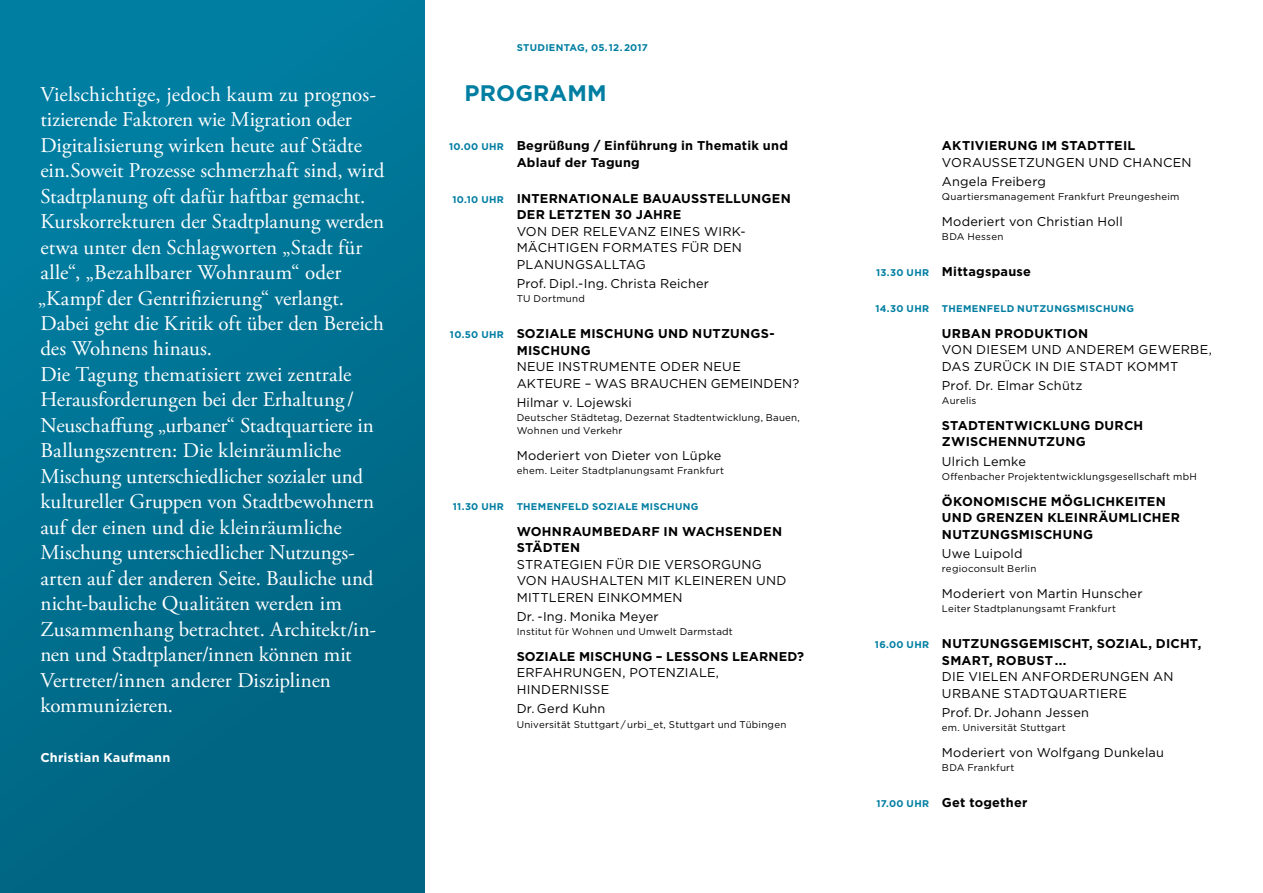
<style>
.page{position:relative;width:1263px;height:893px;background:#fff}
.page>*{position:absolute;margin:0;border:0;box-sizing:border-box;transform-origin:0 0}
.t1{font:700 22.5px "Gotham";letter-spacing:.005em;color:#007ea2}
.t2{font:21px/25.5px "Adobe Garamond Pro";color:#fff}
.t3{font:12.75px/16.5px "Gotham";letter-spacing:.015em;color:#000}
.t4{font:700 12.75px/16.5px "Gotham";letter-spacing:.02em;color:#000}
.t5{font:700 12.75px "Gotham";letter-spacing:.02em;color:#fff}
.t6{font:9.75px/13.5px "Gotham";letter-spacing:.025em;color:#000}
.t7{font:700 9.75px "Gotham";letter-spacing:.03em;color:#007ea2}
.s1{font-size:9.75px;color:#007ea2}
</style>
<div class="page">
<div style="left:0;top:0;width:425px;height:893px;background:linear-gradient(to bottom,#007fa4,#00627f)"></div>
<p class="t2" style="left:38px;top:82px;width:348px">Vielschichtige, jedoch kaum zu prognos&shy;tizierende Faktoren wie Migration oder Digitalisierung wirken heute auf Städte ein.Soweit Prozesse schmerzhaft sind, wird Stadtplanung oft dafür haftbar gemacht.<br>Kurskorrekturen der Stadtplanung werden etwa unter den Schlagworten „Stadt für alle“, „Bezahlbarer Wohnraum“ oder „Kampf der Gentrifizierung“ verlangt.<br>Dabei geht die Kritik oft über den Bereich des Wohnens hinaus.<br>Die Tagung thematisiert zwei zentrale Herausforderungen bei der Erhaltung / Neuschaffung „urbaner“ Stadtquartiere in Ballungszentren: Die kleinräumliche Mischung unterschiedlicher sozialer und kultureller Gruppen von Stadtbewohnern auf der einen und die kleinräumliche Mischung unterschiedlicher Nutzungs&shy;arten auf der anderen Seite. Bauliche und nicht-bauliche Qualitäten werden im Zusammenhang betrachtet. Architekt/in&shy;nen und Stadtplaner/innen können mit Vertreter/innen anderer Disziplinen kommunizieren.</p>
<p class="t5" style="left:40px;top:749px;width:132px">Christian Kaufmann</p>
<p class="t7" style="left:517px;top:41px;width:133px">STUDIENTAG, 05. 12. 2017</p>
<p class="t1" style="left:465px;top:78px;width:143px">PROGRAMM</p>
<p class="t4" style="left:517px;top:137px;width:273px;text-indent:-67px"><span class="s1">10.00 UHR</span> Begrüßung / Einführung in Thematik und<br>Ablauf der Tagung</p>
<p class="t4" style="left:517px;top:190px;width:276px;text-indent:-64px"><span class="s1">10.10 UHR</span> INTERNATIONALE BAUAUSSTELLUNGEN<br>DER LETZTEN 30 JAHRE</p>
<p class="t3" style="left:517px;top:222px;width:231px">VON DER RELEVANZ EINES WIRK-<br>MÄCHTIGEN FORMATES FÜR DEN<br>PLANUNGSALLTAG</p>
<p class="t3" style="left:517px;top:275px;width:194px">Prof. Dipl.-Ing. Christa Reicher</p>
<p class="t6" style="left:517px;top:292px;width:70px">TU Dortmund</p>
<p class="t4" style="left:517px;top:325px;width:260px;text-indent:-67px"><span class="s1">10.50 UHR</span> SOZIALE MISCHUNG UND NUTZUNGS-<br>MISCHUNG</p>
<p class="t3" style="left:517px;top:358px;width:284px">NEUE INSTRUMENTE ODER NEUE<br>AKTEURE – WAS BRAUCHEN GEMEINDEN?</p>
<p class="t3" style="left:517px;top:394px;width:117px">Hilmar v. Lojewski</p>
<p class="t6" style="left:517px;top:410px;width:285px">Deutscher Städtetag, Dezernat Stadtentwicklung, Bauen,<br>Wohnen und Verkehr</p>
<p class="t3" style="left:517px;top:447px;width:206px">Moderiert von Dieter von Lüpke</p>
<p class="t6" style="left:517px;top:464px;width:209px">ehem. Leiter Stadtplanungsamt Frankfurt</p>
<p class="t7" style="left:453px;top:500px;width:52px">11.30 UHR</p>
<p class="t7" style="left:517px;top:500px;width:183px">THEMENFELD SOZIALE MISCHUNG</p>
<p class="t4" style="left:517px;top:523px;width:267px">WOHNRAUMBEDARF IN WACHSENDEN<br>STÄDTEN</p>
<p class="t3" style="left:517px;top:555px;width:271px">STRATEGIEN FÜR DIE VERSORGUNG<br>VON HAUSHALTEN MIT KLEINEREN UND<br>MITTLEREN EINKOMMEN</p>
<p class="t3" style="left:517px;top:608px;width:144px">Dr. -Ing. Monika Meyer</p>
<p class="t6" style="left:517px;top:625px;width:218px">Institut für Wohnen und Umwelt Darmstadt</p>
<p class="t4" style="left:517px;top:648px;width:289px">SOZIALE MISCHUNG – LESSONS LEARNED?</p>
<p class="t3" style="left:517px;top:664px;width:204px">ERFAHRUNGEN, POTENZIALE,<br>HINDERNISSE</p>
<p class="t3" style="left:517px;top:700px;width:90px">Dr. Gerd Kuhn</p>
<p class="t6" style="left:517px;top:717px;width:271px">Universität Stuttgart / urbi_et, Stuttgart und Tübingen</p>
<p class="t4" style="left:942px;top:137px;width:195px">AKTIVIERUNG IM STADTTEIL</p>
<p class="t3" style="left:942px;top:152px;width:251px;line-height:19.5px">VORAUSSETZUNGEN UND CHANCEN<br>Angela Freiberg</p>
<p class="t6" style="left:942px;top:190px;width:239px">Quartiersmanagement Frankfurt Preungesheim</p>
<p class="t3" style="left:942px;top:213px;width:182px">Moderiert von Christian Holl</p>
<p class="t6" style="left:942px;top:230px;width:63px">BDA Hessen</p>
<p class="t4" style="left:876px;top:263px;width:156px"><span class="s1">13.30 UHR</span> Mittagspause</p>
<p class="t7" style="left:875px;top:302px;width:55px">14.30 UHR</p>
<p class="t7" style="left:942px;top:302px;width:194px">THEMENFELD NUTZUNGSMISCHUNG</p>
<p class="t4" style="left:942px;top:325px;width:148px">URBAN PRODUKTION</p>
<p class="t3" style="left:942px;top:341px;width:271px">VON DIESEM UND ANDEREM GEWERBE,<br>DAS ZURÜCK IN DIE STADT KOMMT</p>
<p class="t3" style="left:942px;top:377px;width:142px">Prof. Dr. Elmar Schütz</p>
<p class="t6" style="left:942px;top:394px;width:36px">Aurelis</p>
<p class="t4" style="left:942px;top:417px;width:203px">STADTENTWICKLUNG DURCH<br>ZWISCHENNUTZUNG</p>
<p class="t3" style="left:942px;top:453px;width:85px">Ulrich Lemke</p>
<p class="t6" style="left:942px;top:470px;width:256px">Offenbacher Projektentwicklungsgesellschaft mbH</p>
<p class="t4" style="left:942px;top:493px;width:240px">ÖKONOMISCHE MÖGLICHKEITEN<br>UND GRENZEN KLEINRÄUMLICHER<br>NUTZUNGSMISCHUNG</p>
<p class="t3" style="left:942px;top:545px;width:82px">Uwe Luipold</p>
<p class="t6" style="left:942px;top:562px;width:96px">regioconsult Berlin</p>
<p class="t3" style="left:942px;top:585px;width:202px">Moderiert von Martin Hunscher</p>
<p class="t6" style="left:942px;top:602px;width:176px">Leiter Stadtplanungsamt Frankfurt</p>
<p class="t4" style="left:942px;top:635px;width:261px;text-indent:-67px"><span class="s1">16.00 UHR</span> NUTZUNGSGEMISCHT, SOZIAL, DICHT,<br>SMART, ROBUST ...</p>
<p class="t3" style="left:942px;top:668px;width:233px">DIE VIELEN ANFORDERUNGEN AN<br>URBANE STADTQUARTIERE</p>
<p class="t3" style="left:942px;top:704px;width:149px">Prof. Dr. Johann Jessen</p>
<p class="t6" style="left:942px;top:721px;width:125px">em. Universität Stuttgart</p>
<p class="t3" style="left:942px;top:744px;width:224px">Moderiert von Wolfgang Dunkelau</p>
<p class="t6" style="left:942px;top:761px;width:74px">BDA Frankfurt</p>
<p class="t4" style="left:876px;top:794px;width:152px"><span class="s1">17.00 UHR</span> Get together</p>
</div>
